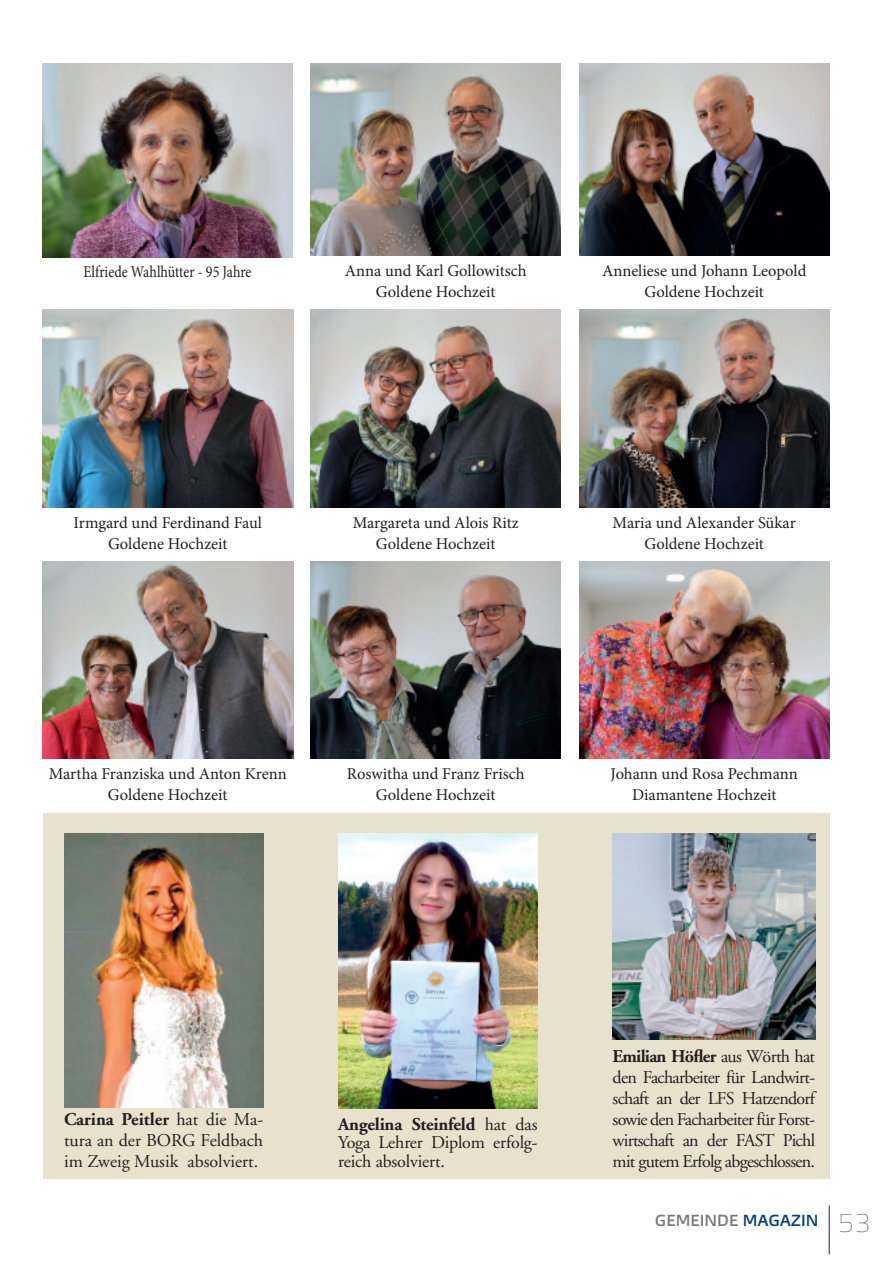
<style>
.page{position:relative;width:893px;height:1263px;background:#fff}
.page>*{position:absolute;margin:0;border:0;box-sizing:border-box;transform-origin:0 0}
.t1{font:18px/21px "Adobe Garamond";letter-spacing:-.01em;color:#231f20;text-align:justify}
.t2{font:16.5px/21px "Minion Pro";color:#231f20;text-align:center}
.t3{font:16.5px "Minion Pro";color:#231f20;scale:.85 1}
.t4{font:600 14.85px "Burlingame Pro";color:#76787b}
.s1{font-weight:700}
.s2{color:#014081}
.s3{font-weight:100;font-size:24px}
</style>
<div class="page">
<hr style="left:829px;top:1205px;width:1px;height:49px;background:#231f20">
<img style="left:42px;top:64px;width:251px;height:193px">
<img style="left:311px;top:64px;width:250px;height:191px">
<img style="left:579px;top:64px;width:250px;height:191px">
<img style="left:311px;top:310px;width:250px;height:197px">
<img style="left:43px;top:310px;width:250px;height:197px">
<img style="left:579px;top:310px;width:250px;height:197px">
<img style="left:311px;top:562px;width:250px;height:196px">
<img style="left:43px;top:562px;width:250px;height:196px">
<img style="left:579px;top:562px;width:250px;height:196px">
<div style="left:43px;top:813px;width:786px;height:365px;background:#e8e2cd"></div>
<img style="left:64px;top:833px;width:199px;height:274px">
<img style="left:613px;top:833px;width:202px;height:207px">
<img style="left:338px;top:833px;width:199px;height:276px">
<p class="t3" style="left:83px;top:260px;width:199px">Elfriede Wahlhütter - 95 Jahre</p>
<p class="t2" style="left:345px;top:260px;width:183px">Anna und Karl Gollowitsch<br>Goldene Hochzeit</p>
<p class="t2" style="left:602px;top:260px;width:206px">Anneliese und Johann Leopold<br>Goldene Hochzeit</p>
<p class="t2" style="left:73px;top:512px;width:190px">Irmgard und Ferdinand Faul<br>Goldene Hochzeit</p>
<p class="t2" style="left:613px;top:512px;width:185px">Maria und Alexander Sükar<br>Goldene Hochzeit</p>
<p class="t2" style="left:353px;top:512px;width:168px">Margareta und Alois Ritz<br>Goldene Hochzeit</p>
<p class="t2" style="left:49px;top:763px;width:239px">Martha Franziska und Anton Krenn<br>Goldene Hochzeit</p>
<p class="t2" style="left:611px;top:763px;width:189px">Johann und Rosa Pechmann<br>Diamantene Hochzeit</p>
<p class="t2" style="left:347px;top:763px;width:179px">Roswitha und Franz Frisch<br>Goldene Hochzeit</p>
<p class="t1" style="left:64px;top:1109px;width:201px"><span class="s1">Carina Peitler</span> hat die Ma&shy;tura an der BORG Feldbach im Zweig Musik absolviert.</p>
<p class="t1" style="left:338px;top:1115px;width:201px;line-height:18.6px"><span class="s1">Angelina Steinfeld</span> hat das Yoga Lehrer Diplom erfolg&shy;reich absolviert.</p>
<p class="t1" style="left:613px;top:1046px;width:204px"><span class="s1">Emilian Höfler</span> aus Wörth hat den Facharbeiter für Landwirt&shy;schaft an der LFS Hatzendorf sowie den Facharbeiter für Forst&shy;wirtschaft an der FAST Pichl mit gutem Erfolg abgeschlossen.</p>
<p class="t4" style="left:655px;top:1211px;width:218px">GEMEINDE <span class="s2">MAGAZIN</span> <span class="s3">53</span></p>
</div>
